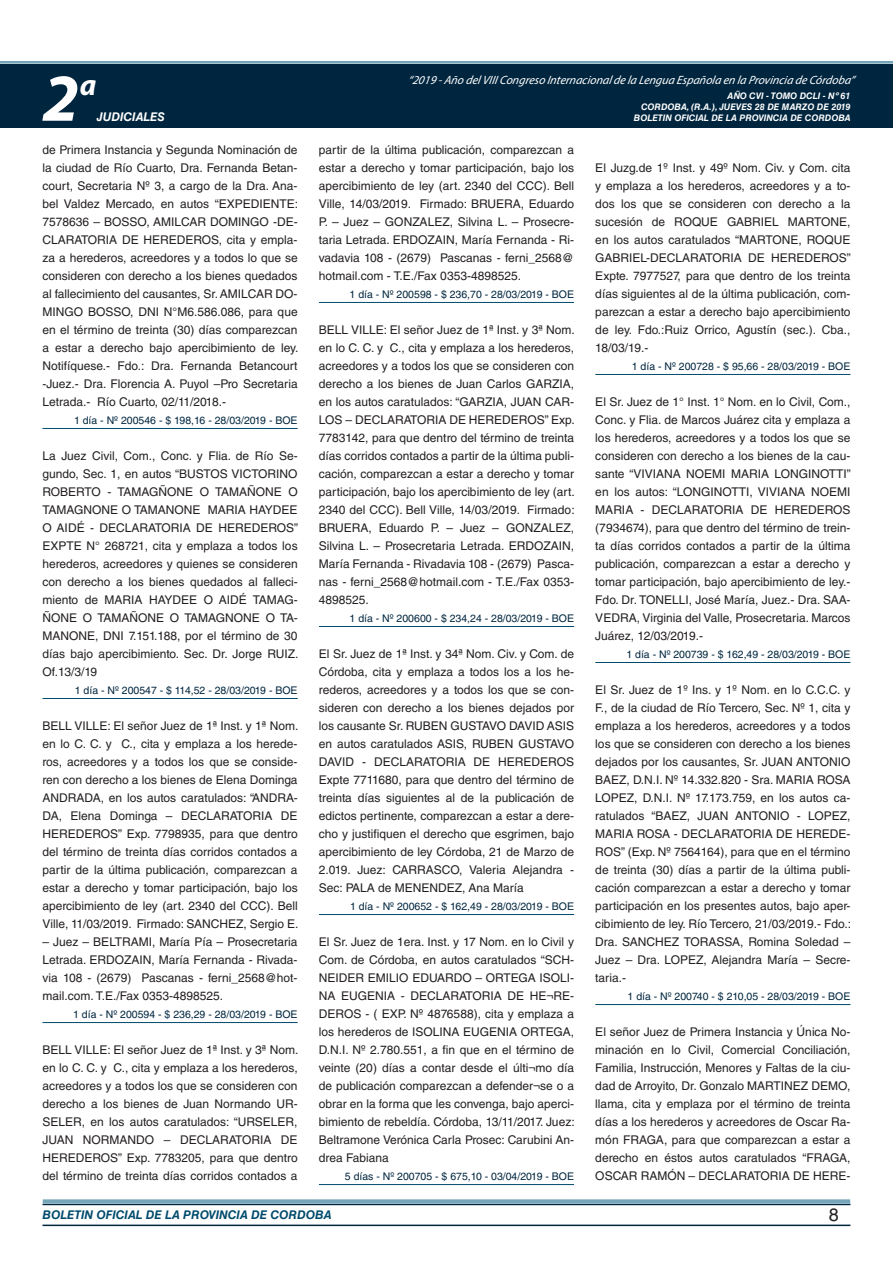
<style>
.page{position:relative;width:893px;height:1263px;background:#fff}
.page>*{position:absolute;margin:0;border:0;box-sizing:border-box;transform-origin:0 0}
.t1{font:italic 700 67.5px "Myriad Pro";color:#fff}
.t2{font:italic 700 30px "Myriad Pro";color:#fff}
.t3{font:18px "Helvetica LT Std";color:#231f20}
.t4{font:12px/18px "Helvetica LT Std";color:#231f20;text-align:justify}
.t5{font:italic 12px "Myriad Pro";color:#fff}
.t6{font:italic 700 12px "Helvetica LT Std";color:#004b6c}
.t7{font:italic 700 12px "Helvetica LT Std";color:#fff}
.t8{font:10.5px "Helvetica LT Std";color:#00263f}
.t9{font:italic 700 9px/10.8px "Helvetica LT Std";color:#fff;text-align:right}
</style>
<div class="page">
<div style="left:0;top:61px;width:893px;height:6px;background:#fff;opacity:.75"></div>
<div style="left:0;top:64px;width:893px;height:64px;background:#00263f"></div>
<hr style="left:43px;top:1224px;width:807px;height:2px;background:#00263f">
<div style="left:42px;top:1198px;width:809px;height:8px;background:#fff;opacity:.75"></div>
<hr style="left:43px;top:428px;width:255px;height:1px;background:#004b6c">
<hr style="left:43px;top:698px;width:255px;height:1px;background:#004b6c">
<hr style="left:43px;top:1022px;width:255px;height:1px;background:#004b6c">
<hr style="left:319px;top:302px;width:255px;height:1px;background:#004b6c">
<hr style="left:319px;top:626px;width:255px;height:1px;background:#004b6c">
<hr style="left:319px;top:914px;width:255px;height:1px;background:#004b6c">
<hr style="left:319px;top:1184px;width:255px;height:1px;background:#004b6c">
<hr style="left:595px;top:374px;width:255px;height:1px;background:#004b6c">
<hr style="left:595px;top:662px;width:255px;height:1px;background:#004b6c">
<hr style="left:595px;top:1004px;width:255px;height:1px;background:#004b6c">
<h2 class="t2" style="left:80px;top:66px;width:18px">a</h2>
<p class="t5" style="left:408px;top:72px;width:448px">“2019 -Año delVIIICongreso Internacionalde la Lengua Esp añola en la Provincia de Córdoba”</p>
<h1 class="t1" style="left:43px;top:54px;width:38px">2</h1>
<p class="t9" style="left:641px;top:91px;width:211px">AÑO CVI - TOMO DCLI - Nº 61<br>CORDOBA, (R.A.), JUEVES 28 DE MARZO DE 2019</p>
<p class="t7" style="left:97px;top:110px;width:70px">JUDICIALES</p>
<p class="t9" style="left:634px;top:112px;width:218px">BOLETIN OFICIAL DE LA PROVINCIA DE CORDOBA</p>
<p class="t4" style="left:43px;top:141px;width:257px">de Primera Instancia y Segunda Nominación de la ciudad de Río Cuarto, Dra. Fernanda Betan&shy;court, Secretaria Nº 3, a cargo de la Dra. Ana&shy;bel Valdez Mercado, en autos “EXPEDIENTE:<br>7578636 – BOSSO, AMILCAR DOMINGO -DE-CLARATORIA DE HEREDEROS, cita y empla&shy;za a herederos, acreedores y a todos lo que se consideren con derecho a los bienes quedados al fallecimiento del causantes, Sr. AMILCAR DO-MINGO BOSSO, DNI N°M6.586.086, para que en el término de treinta (30) días comparezcan a estar a derecho bajo apercibimiento de ley.<br>Notifíquese.- Fdo.: Dra. Fernanda Betancourt -Juez.- Dra. Florencia A. Puyol –Pro Secretaria Letrada.- Río Cuarto, 02/11/2018.-</p>
<p class="t8" style="left:74px;top:414px;width:225px">1 día - Nº 200546 - $ 198,16 - 28/03/2019 - BOE</p>
<p class="t4" style="left:43px;top:447px;width:257px">La Juez Civil, Com., Conc. y Flia. de Río Se&shy;gundo, Sec. 1, en autos “BUSTOS VICTORINO ROBERTO - TAMAGÑONE O TAMAÑONE O TAMAGNONE O TAMANONE MARIA HAYDEE O AIDÉ - DECLARATORIA DE HEREDEROS” EXPTE N° 268721, cita y emplaza a todos los herederos, acreedores y quienes se consideren con derecho a los bienes quedados al falleci&shy;miento de MARIA HAYDEE O AIDÉ TAMAG-ÑONE O TAMAÑONE O TAMAGNONE O TA-MANONE, DNI 7.151.188, por el término de 30 días bajo apercibimiento. Sec. Dr. Jorge RUIZ.<br>Of.13/3/19</p>
<p class="t8" style="left:75px;top:684px;width:224px">1 día - Nº 200547 - $ 114,52 - 28/03/2019 - BOE</p>
<p class="t4" style="left:43px;top:717px;width:257px">BELL VILLE: El señor Juez de 1ª Inst. y 1ª Nom. en lo C. C. y C., cita y emplaza a los herede&shy;ros, acreedores y a todos los que se conside&shy;ren con derecho a los bienes de Elena Dominga ANDRADA, en los autos caratulados: “ANDRA-DA, Elena Dominga – DECLARATORIA DE HEREDEROS” Exp. 7798935, para que dentro del término de treinta días corridos contados a partir de la última publicación, comparezcan a estar a derecho y tomar participación, bajo los apercibimiento de ley (art. 2340 del CCC). Bell Ville, 11/03/2019. Firmado: SANCHEZ, Sergio E.</p>
<p class="t4" style="left:43px;top:933px;width:257px">– Juez – BELTRAMI, María Pía – Prosecretaria Letrada. ERDOZAIN, María Fernanda - Rivada&shy;via 108 - (2679) Pascanas - ferni_2568@hot&shy;mail.com. T.E./Fax 0353-4898525.</p>
<p class="t8" style="left:73px;top:1008px;width:226px">1 día - Nº 200594 - $ 236,29 - 28/03/2019 - BOE</p>
<p class="t4" style="left:43px;top:1041px;width:257px">BELL VILLE: El señor Juez de 1ª Inst. y 3ª Nom. en lo C. C. y C., cita y emplaza a los herederos, acreedores y a todos los que se consideren con derecho a los bienes de Juan Normando UR-SELER, en los autos caratulados: “URSELER, JUAN NORMANDO – DECLARATORIA DE HEREDEROS” Exp. 7783205, para que dentro del término de treinta días corridos contados a</p>
<p class="t4" style="left:319px;top:141px;width:257px">partir de la última publicación, comparezcan a estar a derecho y tomar participación, bajo los apercibimiento de ley (art. 2340 del CCC). Bell Ville, 14/03/2019. Firmado: BRUERA, Eduardo P. – Juez – GONZALEZ, Silvina L. – Prosecre&shy;taria Letrada. ERDOZAIN, María Fernanda - Ri&shy;vadavia 108 - (2679) Pascanas - ferni_2568@ hotmail.com - T.E./Fax 0353-4898525.</p>
<p class="t8" style="left:350px;top:288px;width:226px">1 día - Nº 200598 - $ 236,70 - 28/03/2019 - BOE</p>
<p class="t4" style="left:319px;top:321px;width:257px">BELL VILLE: El señor Juez de 1ª Inst. y 3ª Nom. en lo C. C. y C., cita y emplaza a los herederos, acreedores y a todos los que se consideren con derecho a los bienes de Juan Carlos GARZIA, en los autos caratulados: “GARZIA, JUAN CAR-LOS – DECLARATORIA DE HEREDEROS” Exp.<br>7783142, para que dentro del término de treinta días corridos contados a partir de la última publi&shy;cación, comparezcan a estar a derecho y tomar participación, bajo los apercibimiento de ley (art.<br>2340 del CCC). Bell Ville, 14/03/2019. Firmado:<br>BRUERA, Eduardo P. – Juez – GONZALEZ, Silvina L. – Prosecretaria Letrada. ERDOZAIN, María Fernanda - Rivadavia 108 - (2679) Pasca&shy;nas - ferni_2568@hotmail.com - T.E./Fax 0353- 4898525.</p>
<p class="t8" style="left:350px;top:612px;width:226px">1 día - Nº 200600 - $ 234,24 - 28/03/2019 - BOE</p>
<p class="t4" style="left:319px;top:645px;width:257px">El Sr. Juez de 1ª Inst. y 34ª Nom. Civ. y Com. de Córdoba, cita y emplaza a todos los a los he&shy;rederos, acreedores y a todos los que se con&shy;sideren con derecho a los bienes dejados por los causante Sr. RUBEN GUSTAVO DAVID ASIS en autos caratulados ASIS, RUBEN GUSTAVO DAVID - DECLARATORIA DE HEREDEROS Expte 7711680, para que dentro del término de treinta días siguientes al de la publicación de edictos pertinente, comparezcan a estar a dere&shy;cho y justifiquen el derecho que esgrimen, bajo apercibimiento de ley Córdoba, 21 de Marzo de 2.019. Juez: CARRASCO, Valeria Alejandra - Sec: PALA de MENENDEZ, Ana María</p>
<p class="t8" style="left:350px;top:900px;width:226px">1 día - Nº 200652 - $ 162,49 - 28/03/2019 - BOE</p>
<p class="t4" style="left:319px;top:933px;width:257px">El Sr. Juez de 1era. Inst. y 17 Nom. en lo Civil y Com. de Córdoba, en autos caratulados “SCH-NEIDER EMILIO EDUARDO – ORTEGA ISOLI-NA EUGENIA - DECLARATORIA DE HE¬RE-DEROS - ( EXP. Nº 4876588), cita y emplaza a los herederos de ISOLINA EUGENIA ORTEGA, D.N.I. Nº 2.780.551, a fin que en el término de veinte (20) días a contar desde el últi¬mo día de publicación comparezcan a defender¬se o a obrar en la forma que les convenga, bajo aperci&shy;bimiento de rebeldía. Córdoba, 13/11/2017. Juez:<br>Beltramone Verónica Carla Prosec: Carubini An&shy;drea Fabiana</p>
<p class="t8" style="left:345px;top:1170px;width:231px">5 días - Nº 200705 - $ 675,10 - 03/04/2019 - BOE</p>
<p class="t4" style="left:595px;top:159px;width:257px">El Juzg.de 1º Inst. y 49º Nom. Civ. y Com. cita y emplaza a los herederos, acreedores y a to&shy;dos los que se consideren con derecho a la sucesión de ROQUE GABRIEL MARTONE, en los autos caratulados “MARTONE, ROQUE GABRIEL-DECLARATORIA DE HEREDEROS” Expte. 7977527, para que dentro de los treinta días siguientes al de la última publicación, com&shy;parezcan a estar a derecho bajo apercibimiento de ley. Fdo.:Ruiz Orrico, Agustín (sec.). Cba., 18/03/19.-</p>
<p class="t8" style="left:632px;top:360px;width:220px">1 día - Nº 200728 - $ 95,66 - 28/03/2019 - BOE</p>
<p class="t4" style="left:595px;top:393px;width:257px">El Sr. Juez de 1° Inst. 1° Nom. en lo Civil, Com., Conc. y Flia. de Marcos Juárez cita y emplaza a los herederos, acreedores y a todos los que se consideren con derecho a los bienes de la cau&shy;sante “VIVIANA NOEMI MARIA LONGINOTTI” en los autos: “LONGINOTTI, VIVIANA NOEMI MARIA - DECLARATORIA DE HEREDEROS (7934674), para que dentro del término de trein&shy;ta días corridos contados a partir de la última publicación, comparezcan a estar a derecho y tomar participación, bajo apercibimiento de ley.- Fdo. Dr. TONELLI, José María, Juez.- Dra. SAA-VEDRA, Virginia del Valle, Prosecretaria. Marcos Juárez, 12/03/2019.-</p>
<p class="t8" style="left:626px;top:648px;width:226px">1 día - Nº 200739 - $ 162,49 - 28/03/2019 - BOE</p>
<p class="t4" style="left:595px;top:681px;width:257px">El Sr. Juez de 1º Ins. y 1º Nom. en lo C.C.C. y F., de la ciudad de Río Tercero, Sec. Nº 1, cita y emplaza a los herederos, acreedores y a todos los que se consideren con derecho a los bienes dejados por los causantes, Sr. JUAN ANTONIO BAEZ, D.N.I. Nº 14.332.820 - Sra. MARIA ROSA LOPEZ, D.N.I. Nº 17.173.759, en los autos ca&shy;ratulados “BAEZ, JUAN ANTONIO - LOPEZ, MARIA ROSA - DECLARATORIA DE HEREDE-ROS” (Exp. Nº 7564164), para que en el término de treinta (30) días a partir de la última publi&shy;cación comparezcan a estar a derecho y tomar participación en los presentes autos, bajo aper&shy;cibimiento de ley. Río Tercero, 21/03/2019.- Fdo.:<br>Dra. SANCHEZ TORASSA, Romina Soledad – Juez – Dra. LOPEZ, Alejandra María – Secre&shy;taria.-</p>
<p class="t8" style="left:628px;top:990px;width:224px">1 día - Nº 200740 - $ 210,05 - 28/03/2019 - BOE</p>
<p class="t4" style="left:595px;top:1023px;width:257px">El señor Juez de Primera Instancia y Única No&shy;minación en lo Civil, Comercial Conciliación, Familia, Instrucción, Menores y Faltas de la ciu&shy;dad de Arroyito, Dr. Gonzalo MARTINEZ DEMO, llama, cita y emplaza por el término de treinta días a los herederos y acreedores de Oscar Ra&shy;món FRAGA, para que comparezcan a estar a derecho en éstos autos caratulados “FRAGA, OSCAR RAMÓN – DECLARATORIA DE HERE-</p>
<p class="t6" style="left:43px;top:1208px;width:290px">BOLETIN OFICIAL DE LA PROVINCIA DE CORDOBA</p>
<h3 class="t3" style="left:829px;top:1204px;width:12px">8</h3>
</div>
